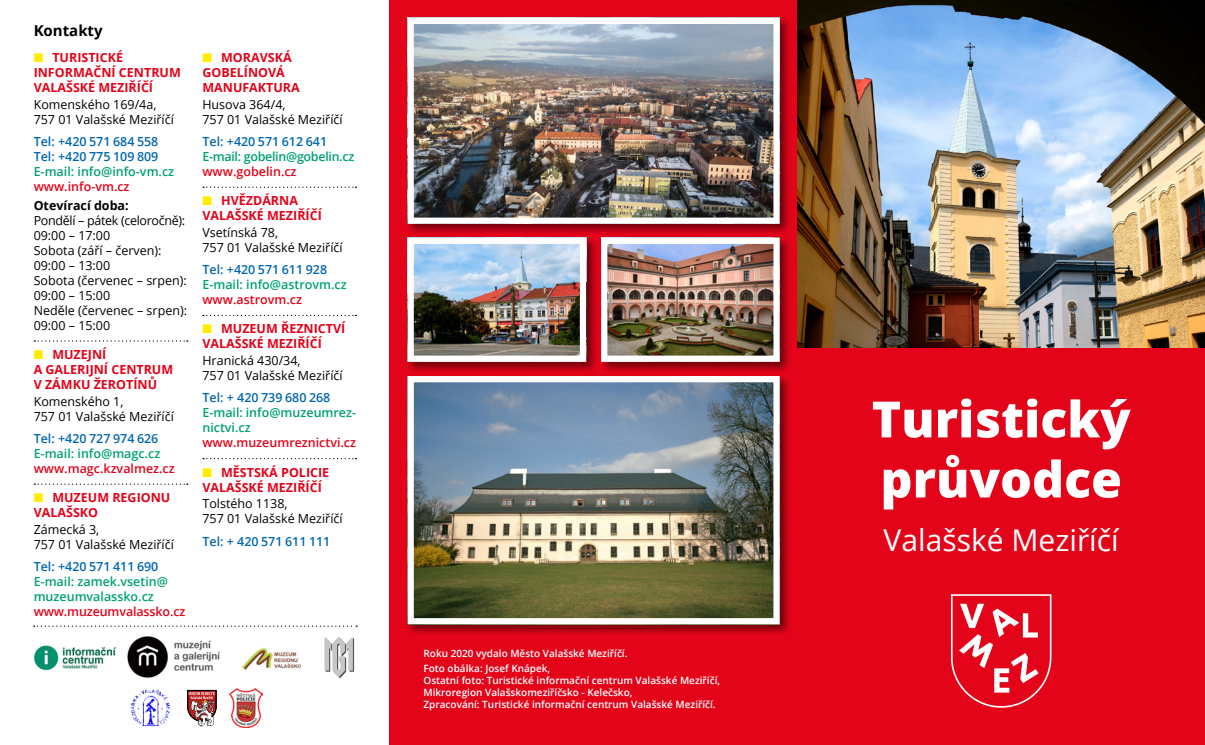
<style>
.page{position:relative;width:1205px;height:745px;background:#fff}
.page>*{position:absolute;margin:0;border:0;box-sizing:border-box;transform-origin:0 0}
.t1{font:800 50px/60px "Open Sans";color:#fff}
.t2{font:30px "Open Sans";color:#fff}
.t3{font:700 15px "Open Sans";color:#000}
.t4{font:12.5px/15px "Open Sans";color:#000}
.t5{font:700 12.5px/15px "Open Sans";color:#e3041a}
.t6{font:600 12.5px/15px "Open Sans";color:#0067b2}
.t7{font:600 12.5px/15px "Open Sans";color:#00a174}
.t8{font:600 12.5px "Open Sans";color:#e3041a}
.t9{font:600 12.5px "Open Sans";letter-spacing:-.025em;color:#00a174}
.t10{font:700 12.5px "Open Sans";color:#000}
.t11{font:600 10px/12px "Open Sans";color:#fff}
</style>
<div class="page">
<div style="left:390px;top:0;width:815px;height:744px;background:#e3041a"></div>
<img style="left:797px;top:0;width:408px;height:347px">
<svg style="left:34px;top:340px;width:154px;height:1px"></svg>
<svg style="left:34px;top:483px;width:154px;height:1px"></svg>
<svg style="left:203px;top:186px;width:153px;height:2px"></svg>
<svg style="left:203px;top:314px;width:153px;height:2px"></svg>
<svg style="left:203px;top:458px;width:153px;height:1px"></svg>
<img style="left:34px;top:645px;width:83px;height:26px">
<img style="left:127px;top:636px;width:93px;height:42px">
<img style="left:241px;top:648px;width:60px;height:22px">
<svg style="left:324px;top:637px;width:30px;height:41px"></svg>
<img style="left:130px;top:689px;width:40px;height:38px">
<svg style="left:187px;top:690px;width:29px;height:36px"></svg>
<img style="left:229px;top:688px;width:33px;height:39px">
<svg style="left:34px;top:625px;width:323px;height:1px"></svg>
<svg style="left:951px;top:594px;width:100px;height:113px"></svg>
<div style="left:405px;top:15px;width:386px;height:220px;background:#000;opacity:.5"></div>
<img style="left:414px;top:25px;width:359px;height:192px">
<div style="left:407px;top:18px;width:373px;height:206px;border:6px solid #fff"></div>
<div style="left:599px;top:235px;width:193px;height:138px;background:#000;opacity:.5"></div>
<img style="left:608px;top:244px;width:165px;height:110px">
<div style="left:601px;top:237px;width:179px;height:124px;border:6px solid #fff"></div>
<div style="left:405px;top:235px;width:193px;height:138px;background:#000;opacity:.5"></div>
<img style="left:414px;top:244px;width:165px;height:110px">
<div style="left:407px;top:237px;width:179px;height:124px;border:6px solid #fff"></div>
<div style="left:405px;top:373px;width:386px;height:263px;background:#000;opacity:.5"></div>
<img style="left:414px;top:383px;width:359px;height:234px">
<div style="left:407px;top:376px;width:373px;height:248px;border:6px solid #fff"></div>
<p class="t3" style="left:34px;top:20px;width:71px">Kontakty</p>
<p class="t5" style="left:34px;top:50px;width:149px;text-indent:19px">TURISTICKÉ<br>INFORMAČNÍ CENTRUM<br>VALAŠSKÉ MEZIŘÍČÍ</p>
<p class="t4" style="left:34px;top:96px;width:142px">Komenského 169/4a,<br>757 01 Valašské Meziříčí</p>
<p class="t6" style="left:34px;top:133px;width:126px">Tel: +420 571 684 558<br>Tel: +420 775 109 809</p>
<p class="t7" style="left:34px;top:163px;width:142px">E‑mail: info@info‑vm.cz</p>
<p class="t8" style="left:34px;top:178px;width:97px">www.info‑vm.cz</p>
<p class="t10" style="left:34px;top:196px;width:97px">Otevírací doba:</p>
<p class="t4" style="left:34px;top:212px;width:155px">Pondělí – pátek (celoročně):<br>09:00 – 17:00<br>Sobota (září – červen):<br>09:00 – 13:00<br>Sobota (červenec – srpen):<br>09:00 – 15:00<br>Neděle (červenec – srpen):<br>09:00 – 15:00</p>
<p class="t5" style="left:34px;top:346px;width:141px;text-indent:19px">MUZEJNÍ<br>A GALERIJNÍ CENTRUM<br>V ZÁMKU ŽEROTÍNŮ</p>
<p class="t4" style="left:34px;top:393px;width:142px">Komenského 1,<br>757 01 Valašské Meziříčí</p>
<p class="t6" style="left:34px;top:430px;width:126px">Tel: +420 727 974 626</p>
<p class="t7" style="left:34px;top:445px;width:128px">E‑mail: info@magc.cz</p>
<p class="t8" style="left:34px;top:459px;width:143px">www.magc.kzvalmez.cz</p>
<p class="t5" style="left:34px;top:489px;width:138px;text-indent:19px">MUZEUM REGIONU<br>VALAŠSKO</p>
<p class="t4" style="left:34px;top:521px;width:142px">Zámecká 3,<br>757 01 Valašské Meziříčí</p>
<p class="t6" style="left:34px;top:558px;width:126px">Tel: +420 571 411 690</p>
<p class="t7" style="left:34px;top:573px;width:136px">E‑mail: zamek.vsetin@ muzeumvalassko.cz</p>
<p class="t8" style="left:34px;top:602px;width:153px">www.muzeumvalassko.cz</p>
<p class="t5" style="left:202px;top:50px;width:99px;text-indent:19px">MORAVSKÁ<br>GOBELÍNOVÁ<br>MANUFAKTURA</p>
<p class="t4" style="left:202px;top:96px;width:142px">Husova 364/4,<br>757 01 Valašské Meziříčí</p>
<p class="t6" style="left:202px;top:133px;width:126px">Tel: +420 571 612 641</p>
<p class="t9" style="left:202px;top:148px;width:153px">E‑mail: gobelin@gobelin.cz</p>
<p class="t8" style="left:202px;top:163px;width:96px">www.gobelin.cz</p>
<p class="t5" style="left:202px;top:193px;width:121px;text-align:center">HVĚZDÁRNA<br>VALAŠSKÉ MEZIŘÍČÍ</p>
<p class="t4" style="left:202px;top:224px;width:142px">Vsetínská 78,<br>757 01 Valašské Meziříčí</p>
<p class="t6" style="left:202px;top:262px;width:126px">Tel: +420 571 611 928</p>
<p class="t7" style="left:202px;top:277px;width:146px">E‑mail: info@astrovm.cz</p>
<p class="t8" style="left:202px;top:291px;width:101px">www.astrovm.cz</p>
<p class="t5" style="left:202px;top:321px;width:144px;text-indent:19px">MUZEUM ŘEZNICTVÍ<br>VALAŠSKÉ MEZIŘÍČÍ</p>
<p class="t4" style="left:202px;top:352px;width:142px">Hranická 430/34,<br>757 01 Valašské Meziříčí</p>
<p class="t6" style="left:202px;top:390px;width:129px">Tel: + 420 739 680 268</p>
<p class="t7" style="left:202px;top:405px;width:155px">E‑mail: info@muzeumrez‑ nictvi.cz</p>
<p class="t8" style="left:202px;top:434px;width:155px">www.muzeumreznictvi.cz</p>
<p class="t5" style="left:202px;top:464px;width:128px;text-indent:19px">MĚSTSKÁ POLICIE<br>VALAŠSKÉ MEZIŘÍČÍ</p>
<p class="t4" style="left:202px;top:495px;width:142px">Tolstého 1138,<br>757 01 Valašské Meziříčí</p>
<p class="t6" style="left:202px;top:533px;width:129px">Tel: + 420 571 611 111</p>
<p class="t11" style="left:423px;top:644px;width:205px;line-height:15.5px">Roku 2020 vydalo Město Valašské Meziříčí.<br>Foto obálka: Josef Knápek,</p>
<p class="t11" style="left:423px;top:674px;width:298px">Ostatní foto: Turistické informační centrum Valašské Meziříčí,<br>Mikroregion Valašskomeziříčsko - Kelečsko,<br>Zpracování: Turistické informační centrum Valašské Meziříčí.</p>
<h1 class="t1" style="left:871px;top:386px;width:261px">Turistický průvodce</h1>
<h2 class="t2" style="left:883px;top:519px;width:237px">Valašské Meziříčí</h2>
</div>
